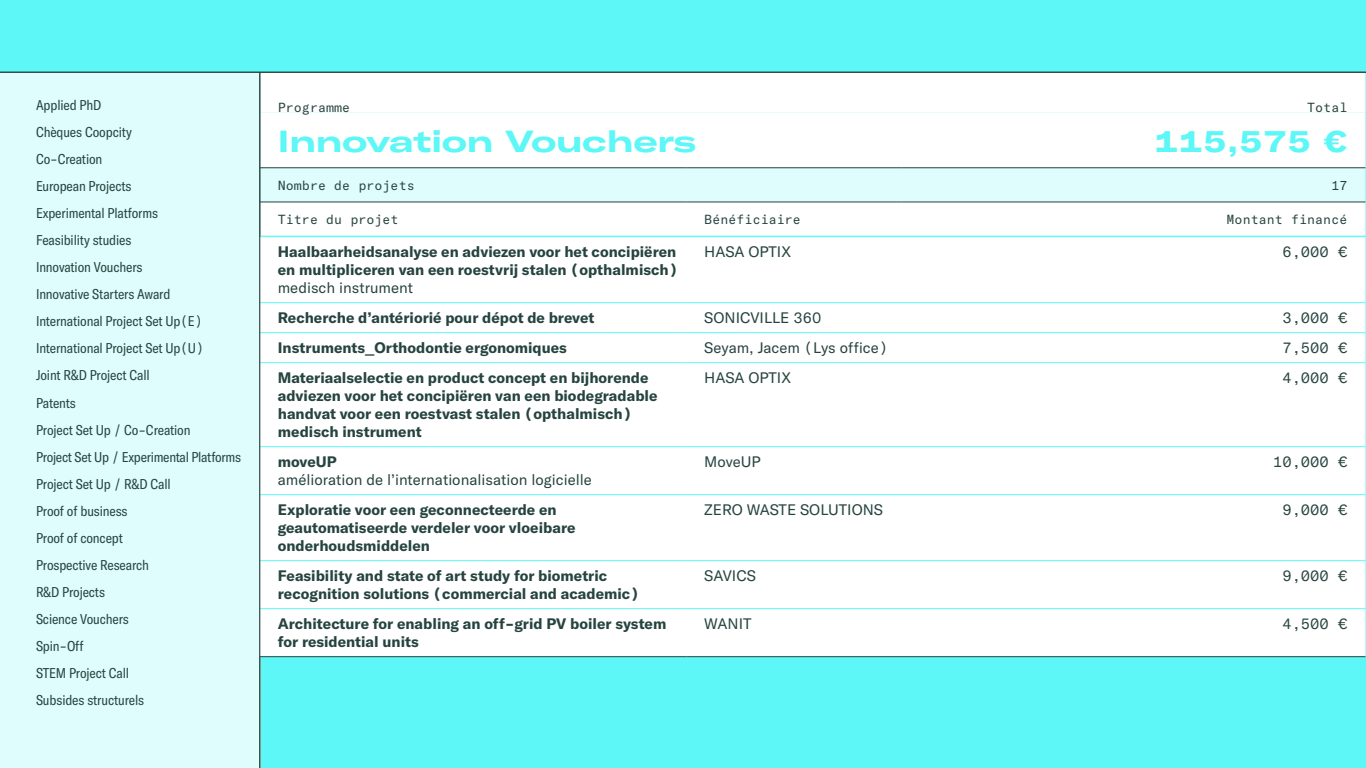
<style>
.page{position:relative;width:1366px;height:768px;background:#5df7f7}
.page>*{position:absolute;margin:0;border:0;box-sizing:border-box;transform-origin:0 0}
.t1{font:700 expanded 30px "GT America";color:#5df7f7}
.t2{font:700 15px/18px "GT America";color:#26443f}
.t3{font:15px "GT America";color:#26443f}
.t4{font:15px "GT America Mono";color:#26443f}
.t5{font:condensed 14px/27px "GT America";letter-spacing:-.01em;color:#26443f}
.t6{font:13px "GT America Mono";color:#26443f}
</style>
<div class="page">
<div style="left:0;top:72px;width:260px;height:696px;background:#dffdfd"></div>
<div style="left:261px;top:73px;width:1105px;height:163px;background:#fff"></div>
<div style="left:261px;top:112px;width:1104px;height:56px;background:#fff"></div>
<div style="left:261px;top:169px;width:1105px;height:33px;background:#dffdfd"></div>
<hr style="left:686px;top:202px;width:216px;height:1px;background:#26443f">
<hr style="left:902px;top:202px;width:256px;height:1px;background:#26443f">
<hr style="left:1158px;top:202px;width:208px;height:1px;background:#26443f">
<hr style="left:260px;top:202px;width:426px;height:1px;background:#26443f">
<hr style="left:902px;top:168px;width:256px;height:1px;background:#26443f">
<hr style="left:1158px;top:168px;width:208px;height:1px;background:#26443f">
<hr style="left:260px;top:168px;width:426px;height:1px;background:#26443f">
<hr style="left:686px;top:168px;width:216px;height:1px;background:#26443f">
<div style="left:261px;top:237px;width:1105px;height:419px;background:#fff"></div>
<hr style="left:260px;top:302px;width:426px;height:1px;background:#5df7f7">
<hr style="left:686px;top:302px;width:472px;height:1px;background:#5df7f7">
<hr style="left:1158px;top:302px;width:208px;height:1px;background:#5df7f7">
<hr style="left:260px;top:332px;width:426px;height:1px;background:#5df7f7">
<hr style="left:686px;top:332px;width:472px;height:1px;background:#5df7f7">
<hr style="left:1158px;top:332px;width:208px;height:1px;background:#5df7f7">
<hr style="left:260px;top:362px;width:426px;height:1px;background:#5df7f7">
<hr style="left:686px;top:362px;width:472px;height:1px;background:#5df7f7">
<hr style="left:1158px;top:362px;width:208px;height:1px;background:#5df7f7">
<hr style="left:260px;top:446px;width:426px;height:1px;background:#5df7f7">
<hr style="left:686px;top:446px;width:472px;height:1px;background:#5df7f7">
<hr style="left:1158px;top:446px;width:208px;height:1px;background:#5df7f7">
<hr style="left:260px;top:494px;width:426px;height:1px;background:#5df7f7">
<hr style="left:686px;top:494px;width:472px;height:1px;background:#5df7f7">
<hr style="left:1158px;top:494px;width:208px;height:1px;background:#5df7f7">
<hr style="left:260px;top:560px;width:426px;height:1px;background:#5df7f7">
<hr style="left:686px;top:560px;width:472px;height:1px;background:#5df7f7">
<hr style="left:260px;top:656px;width:426px;height:1px;background:#26443f">
<hr style="left:686px;top:656px;width:472px;height:1px;background:#26443f">
<hr style="left:1158px;top:656px;width:208px;height:1px;background:#26443f">
<hr style="left:260px;top:608px;width:426px;height:1px;background:#5df7f7">
<hr style="left:686px;top:608px;width:472px;height:1px;background:#5df7f7">
<hr style="left:1158px;top:560px;width:208px;height:1px;background:#5df7f7">
<hr style="left:1158px;top:608px;width:208px;height:1px;background:#5df7f7">
<hr style="left:0;top:72px;width:1366px;height:1px;background:#26443f">
<hr style="left:260px;top:72px;width:1px;height:696px;background:#26443f">
<p class="t5" style="left:36px;top:92px;width:207px">Applied PhD<br>Chèques Coopcity<br>Co-Creation<br>European Projects<br>Experimental Platforms<br>Feasibility studies<br>Innovation Vouchers<br>Innovative Starters Award<br>International Project Set Up(E)<br>International Project Set Up(U)<br>Joint R&amp;D Project Call<br>Patents<br>Project Set Up / Co-Creation<br>Project Set Up / Experimental Platforms<br>Project Set Up / R&amp;D Call<br>Proof of business<br>Proof of concept<br>Prospective Research<br>R&amp;D Projects<br>Science Vouchers<br>Spin-Off<br>STEM Project Call<br>Subsides structurels</p>
<p class="t6" style="left:278px;top:100px;width:74px">Programme</p>
<p class="t6" style="left:1307px;top:100px;width:42px">Total</p>
<h1 class="t1" style="left:278px;top:122px;width:420px">Innovation Vouchers</h1>
<h1 class="t1" style="left:1155px;top:122px;width:194px">115,575 €</h1>
<p class="t6" style="left:278px;top:178px;width:139px">Nombre de projets</p>
<p class="t6" style="left:1331px;top:178px;width:18px">17</p>
<p class="t6" style="left:278px;top:212px;width:122px">Titre du projet</p>
<p class="t6" style="left:704px;top:212px;width:98px">Bénéficiaire</p>
<p class="t6" style="left:1227px;top:212px;width:122px">Montant financé</p>
<p class="t2" style="left:278px;top:242px;width:402px">Haalbaarheidsanalyse en adviezen voor het concipiëren en multipliceren van een roestvrij stalen (opthalmisch)</p>
<p class="t3" style="left:278px;top:279px;width:137px">medisch instrument</p>
<p class="t3" style="left:704px;top:243px;width:88px">HASA OPTIX</p>
<p class="t4" style="left:1282px;top:243px;width:67px">6,000 €</p>
<p class="t2" style="left:278px;top:308px;width:318px">Recherche d’antériorié pour dépot de brevet</p>
<p class="t3" style="left:704px;top:309px;width:118px">SONICVILLE 360</p>
<p class="t4" style="left:1282px;top:309px;width:67px">3,000 €</p>
<p class="t2" style="left:278px;top:338px;width:291px">Instruments_Orthodontie ergonomiques</p>
<p class="t3" style="left:704px;top:339px;width:185px">Seyam, Jacem (Lys office)</p>
<p class="t4" style="left:1282px;top:339px;width:67px">7,500 €</p>
<p class="t2" style="left:278px;top:368px;width:381px">Materiaalselectie en product concept en bijhorende adviezen voor het concipiëren van een biodegradable handvat voor een roestvast stalen (opthalmisch) medisch instrument</p>
<p class="t3" style="left:704px;top:369px;width:88px">HASA OPTIX</p>
<p class="t4" style="left:1282px;top:369px;width:67px">4,000 €</p>
<p class="t2" style="left:278px;top:452px;width:60px">moveUP</p>
<p class="t3" style="left:278px;top:471px;width:316px">amélioration de l’internationalisation logicielle</p>
<p class="t3" style="left:704px;top:453px;width:58px">MoveUP</p>
<p class="t4" style="left:1273px;top:453px;width:76px">10,000 €</p>
<p class="t2" style="left:278px;top:500px;width:299px">Exploratie voor een geconnecteerde en geautomatiseerde verdeler voor vloeibare onderhoudsmiddelen</p>
<p class="t3" style="left:704px;top:501px;width:180px">ZERO WASTE SOLUTIONS</p>
<p class="t4" style="left:1282px;top:501px;width:67px">9,000 €</p>
<p class="t2" style="left:278px;top:566px;width:363px">Feasibility and state of art study for biometric recognition solutions (commercial and academic)</p>
<p class="t3" style="left:704px;top:567px;width:53px">SAVICS</p>
<p class="t4" style="left:1282px;top:567px;width:67px">9,000 €</p>
<p class="t2" style="left:278px;top:614px;width:390px">Architecture for enabling an off-grid PV boiler system for residential units</p>
<p class="t3" style="left:704px;top:615px;width:49px">WANIT</p>
<p class="t4" style="left:1282px;top:615px;width:67px">4,500 €</p>
</div>
